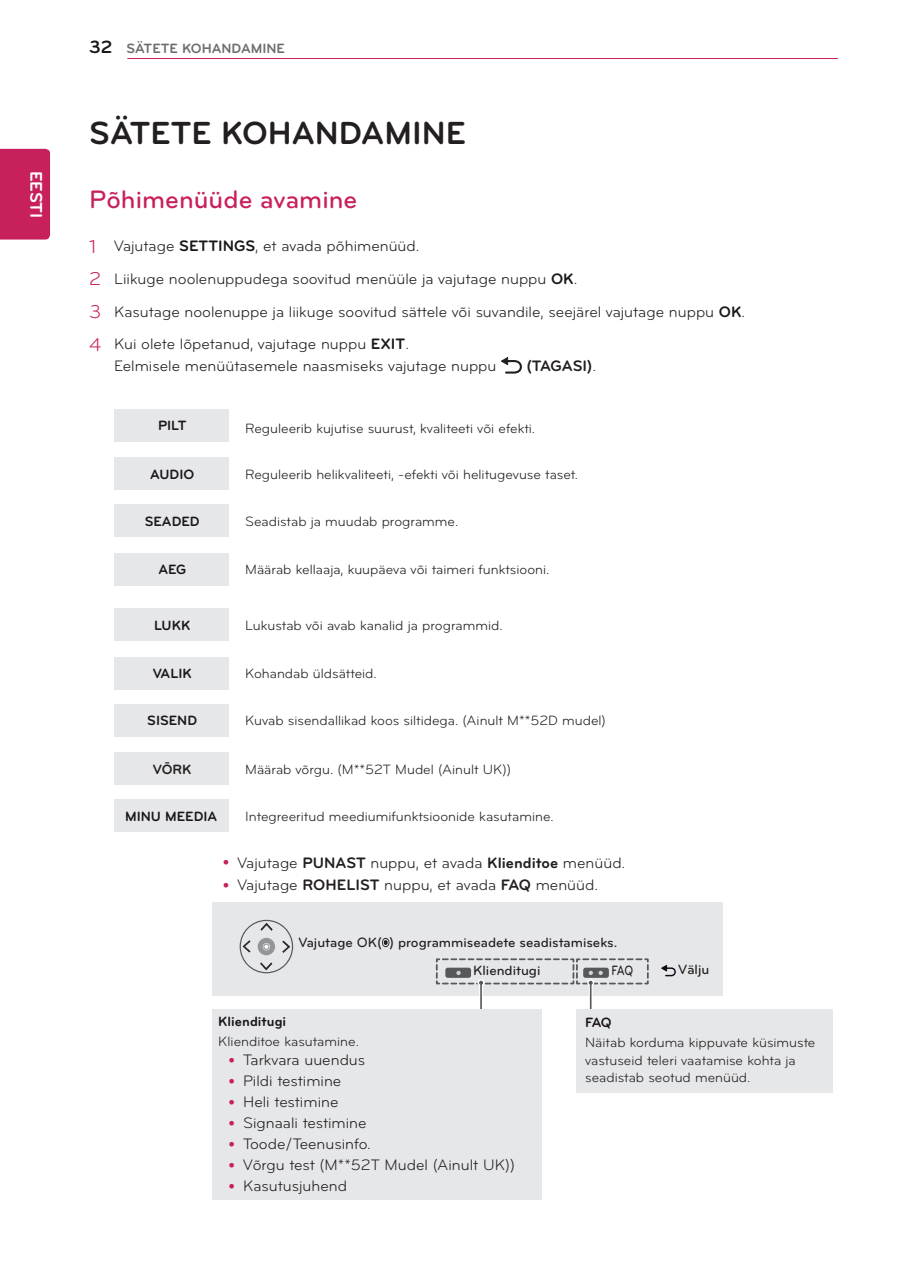
<style>
.page{position:relative;width:903px;height:1275px;background:#fff}
.page>*{position:absolute;margin:0;border:0;box-sizing:border-box;transform-origin:0 0}
.t1{font:700 33.25px "Bryant LG";color:#231f20}
.t2{font:500 26.25px "Bryant LG";color:#c8205d}
.t3{font:700 17.5px "Bryant LG";letter-spacing:-.005em;color:#fff}
.t4{font:15.75px/21px "Bryant LG";color:#231f20}
.t5{font:700 15.75px "Bryant LG";letter-spacing:-.005em;color:#231f20}
.t6{font:14px/17.5px "Bryant LG";color:#231f20}
.t7{font:500 14px "Bryant LG";color:#231f20}
.t8{font:700 14px "Bryant LG";color:#1a161a}
.t9{font:700 14px "Bryant LG";color:#6c6d70}
.t10{font:700 14px "Bryant LG";color:#231f20}
.t11{font:500 14px "Bryant LG";color:#231f20;scale:.8 1}
.s1{font-size:18.38px;color:#1a161a}
.s2{font-size:19.25px;color:#c8205d}
.s3{font-weight:700;color:#1a161a}
.s4{font-weight:400}
.s5{font-weight:700}
</style>
<div class="page">
<div style="left:0;top:149px;width:50px;height:91px;background:#c8205d"></div>
<hr style="left:127px;top:58px;width:711px;height:1px;background:#c8205d">
<div style="left:114px;top:409px;width:115px;height:32px;background:#e6e7e9"></div>
<div style="left:114px;top:609px;width:115px;height:32px;background:#e6e7e9"></div>
<div style="left:114px;top:505px;width:115px;height:32px;background:#e6e7e9"></div>
<div style="left:114px;top:704px;width:115px;height:32px;background:#e6e7e9"></div>
<div style="left:114px;top:458px;width:115px;height:32px;background:#e6e7e9"></div>
<div style="left:114px;top:657px;width:115px;height:32px;background:#e6e7e9"></div>
<div style="left:114px;top:553px;width:115px;height:32px;background:#e6e7e9"></div>
<div style="left:114px;top:753px;width:115px;height:32px;background:#e6e7e9"></div>
<div style="left:114px;top:799px;width:115px;height:33px;background:#e6e7e9"></div>
<svg style="left:501px;top:357px;width:21px;height:17px"></svg>
<div style="left:212px;top:903px;width:511px;height:93px;background:#e6e7e9"></div>
<svg style="left:240px;top:920px;width:53px;height:53px"></svg>
<svg style="left:661px;top:965px;width:15px;height:11px"></svg>
<svg style="left:382px;top:938px;width:7px;height:9px"></svg>
<svg style="left:589px;top:985px;width:4px;height:24px"></svg>
<div style="left:587px;top:979px;width:7px;height:7px;border:3px solid #fff;border-radius:50%"></div>
<hr style="left:590px;top:983px;width:1px;height:32px;background:#57585a">
<hr style="left:479px;top:983px;width:4px;height:31px;background:#fff">
<div style="left:477px;top:979px;width:7px;height:7px;border:3px solid #fff;border-radius:50%"></div>
<hr style="left:480px;top:983px;width:2px;height:32px;background:#57585a">
<svg style="left:435px;top:958px;width:214px;height:27px"></svg>
<div style="left:213px;top:1009px;width:329px;height:191px;background:#e6e7e9"></div>
<div style="left:576px;top:1009px;width:257px;height:83px;background:#e6e7e9"></div>
<p class="t3" style="left:47px;top:171px;width:49px;rotate:90deg">EESTI</p>
<p class="t9" style="left:89px;top:40px;width:197px"><span class="s1">32</span> SÄTETE KOHANDAMINE</p>
<h1 class="t1" style="left:89px;top:112px;width:378px">SÄTETE KOHANDAMINE</h1>
<h2 class="t2" style="left:89px;top:183px;width:270px">Põhimenüüde avamine</h2>
<p class="t4" style="left:89px;top:230px;width:657px;line-height:32.7px"><span class="s2">1</span> Vajutage <span class="s3">SETTINGS</span>, et avada põhimenüüd.<br><span class="s2">2</span> Liikuge noolenuppudega soovitud menüüle ja vajutage nuppu <span class="s3">OK</span>.<br><span class="s2">3</span> Kasutage noolenuppe ja liikuge soovitud sättele või suvandile, seejärel vajutage nuppu <span class="s3">OK</span>.<br><span class="s2">4</span> Kui olete lõpetanud, vajutage nuppu <span class="s3">EXIT</span>.</p>
<p class="t4" style="left:114px;top:355px;width:384px">Eelmisele menüütasemele naasmiseks vajutage nuppu</p>
<p class="t5" style="left:526px;top:356px;width:71px">(TAGASI)<span class="s4">.</span></p>
<p class="t8" style="left:158px;top:417px;width:30px">PILT</p>
<p class="t6" style="left:245px;top:419px;width:292px">Reguleerib kujutise suurust, kvaliteeti või efekti.</p>
<p class="t8" style="left:150px;top:465px;width:46px">AUDIO</p>
<p class="t6" style="left:245px;top:465px;width:334px">Reguleerib helikvaliteeti, -efekti või helitugevuse taset.</p>
<p class="t8" style="left:145px;top:512px;width:56px">SEADED</p>
<p class="t6" style="left:245px;top:512px;width:215px">Seadistab ja muudab programme.</p>
<p class="t8" style="left:158px;top:561px;width:29px">AEG</p>
<p class="t6" style="left:245px;top:561px;width:306px">Määrab kellaaja, kuupäeva või taimeri funktsiooni.</p>
<p class="t8" style="left:154px;top:616px;width:38px">LUKK</p>
<p class="t6" style="left:245px;top:616px;width:259px">Lukustab või avab kanalid ja programmid.</p>
<p class="t8" style="left:153px;top:665px;width:41px">VALIK</p>
<p class="t6" style="left:245px;top:665px;width:133px">Kohandab üldsätteid.</p>
<p class="t8" style="left:147px;top:712px;width:51px">SISEND</p>
<p class="t6" style="left:245px;top:712px;width:362px">Kuvab sisendallikad koos siltidega. (Ainult M**52D mudel)</p>
<p class="t10" style="left:153px;top:760px;width:40px">VÕRK</p>
<p class="t8" style="left:125px;top:807px;width:94px">MINU MEEDIA</p>
<p class="t6" style="left:245px;top:760px;width:267px">Määrab võrgu. (M**52T Mudel (Ainult UK))</p>
<p class="t6" style="left:245px;top:807px;width:310px">Integreeritud meediumifunktsioonide kasutamine.</p>
<p class="t4" style="left:237px;top:851px;width:389px;line-height:22.8px">Vajutage <span class="s5">PUNAST</span> nuppu, et avada <span class="s5">Klienditoe</span> menüüd.<br>Vajutage <span class="s5">ROHELIST</span> nuppu, et avada <span class="s5">FAQ</span> menüüd.</p>
<p class="t7" style="left:298px;top:934px;width:320px">Vajutage OK( ) programmiseadete seadistamiseks.</p>
<p class="t7" style="left:473px;top:962px;width:69px">Klienditugi</p>
<p class="t11" style="left:612px;top:962px;width:28px">FAQ</p>
<p class="t7" style="left:678px;top:960px;width:33px">Välju</p>
<p class="t8" style="left:218px;top:1013px;width:69px">Klienditugi</p>
<p class="t6" style="left:218px;top:1033px;width:142px">Klienditoe kasutamine.</p>
<p class="t4" style="left:243px;top:1050px;width:273px">Tarkvara uuendus<br>Pildi testimine<br>Heli testimine<br>Signaali testimine<br>Toode/Teenusinfo.<br>Võrgu test (M**52T Mudel (Ainult UK))<br>Kasutusjuhend</p>
<p class="t8" style="left:585px;top:1013px;width:28px">FAQ</p>
<p class="t6" style="left:585px;top:1034px;width:232px">Näitab korduma kippuvate küsimuste vastuseid teleri vaatamise kohta ja seadistab seotud menüüd.</p>
</div>
